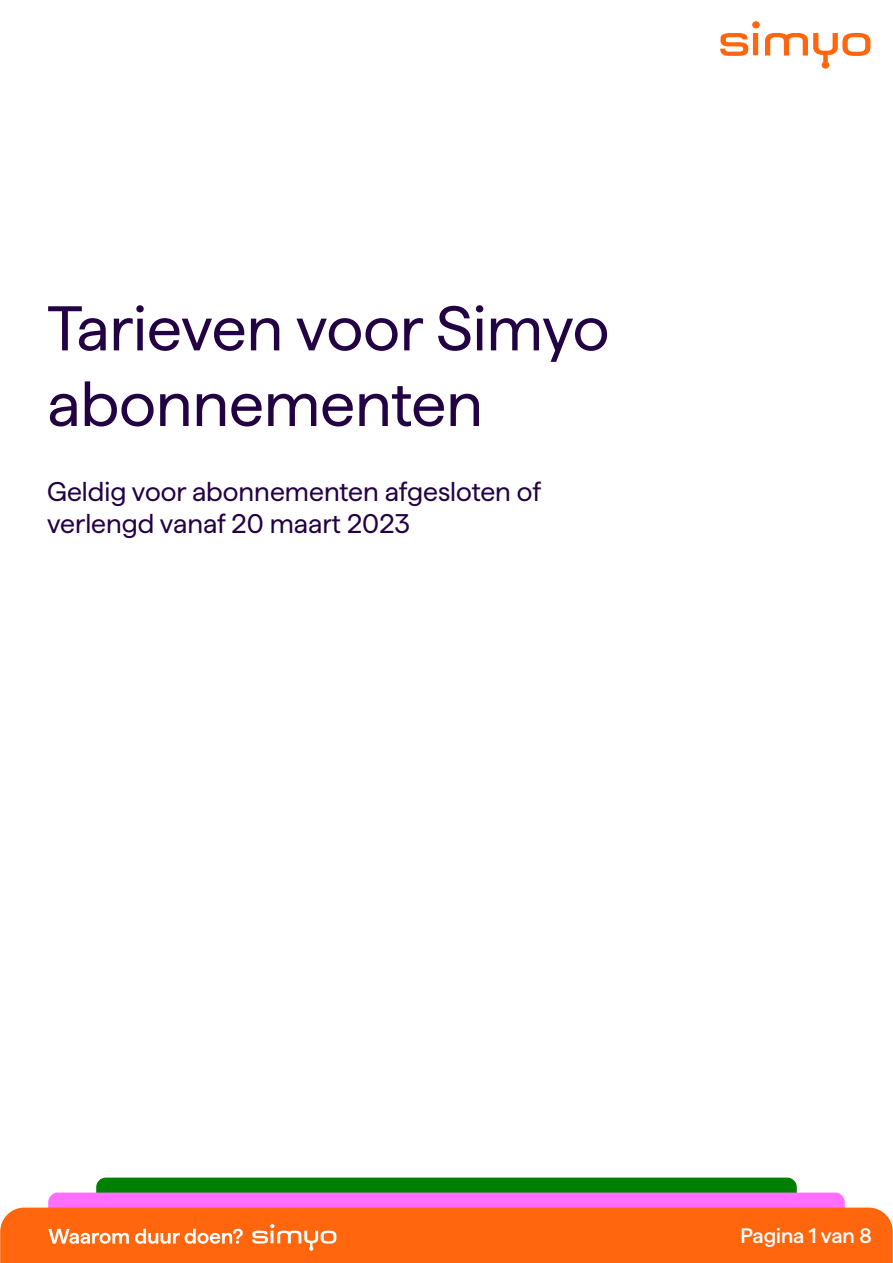
<style>
.page{position:relative;width:893px;height:1263px;background:#fff}
.page>*{position:absolute;margin:0;border:0;box-sizing:border-box;transform-origin:0 0}
.t1{font:63px/75.6px "Haffer";color:#230243}
.t2{font:27px/32.4px "Haffer";color:#230243}
.t3{font:500 21px "Haffer";color:#fff}
</style>
<div class="page">
<div style="left:0;top:1207px;width:893px;height:56px;background:#ff660d"></div>
<svg style="left:48px;top:1177px;width:797px;height:74px;background:#d1754a"></svg>
<svg style="left:720px;top:21px;width:150px;height:48px"></svg>
<h1 class="t1" style="left:47px;top:285px;width:564px">Tarieven voor Simyo abonnementen</h1>
<p class="t2" style="left:47px;top:473px;width:495px">Geldig voor abonnementen afgesloten of verlengd vanaf 20 maart 2023</p>
<p class="t3" style="left:740px;top:1220px;width:133px">Pagina 1 van 8</p>
</div>
